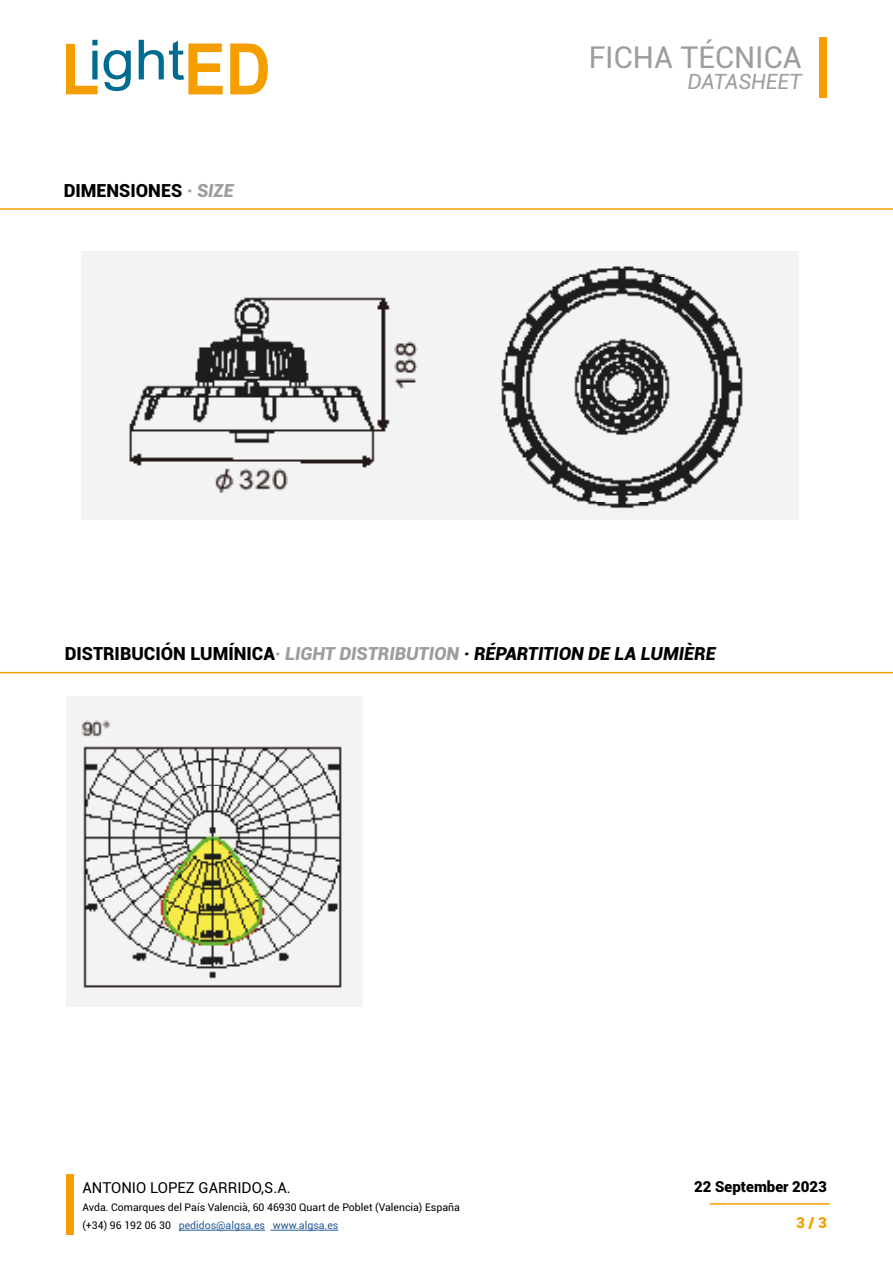
<style>
.page{position:relative;width:893px;height:1263px;background:#fff}
.page>*{position:absolute;margin:0;border:0;box-sizing:border-box;transform-origin:0 0}
.t1{font:30px "Roboto";color:#9d9d9c}
.t2{font:italic 21px "Roboto";color:#9d9d9c}
.t3{font:italic 900 18px "Roboto";color:#000}
.t4{font:900 18px "Roboto";color:#000}
.t5{font:15px "Roboto";color:#000}
.t6{font:900 15px "Roboto";color:#000}
.t7{font:900 15px "Roboto";color:#f59e00}
.t8{font:10.5px/18px "Roboto";color:#000}
.s1{font-style:italic;color:#9d9d9c}
.s2{font-style:normal}
.s3{color:#9d9d9c}
.s4{color:#275b9b}
</style>
<div class="page">
<svg style="left:66px;top:40px;width:32px;height:54px"></svg>
<svg style="left:104px;top:50px;width:27px;height:41px"></svg>
<svg style="left:139px;top:40px;width:84px;height:54px"></svg>
<svg style="left:230px;top:44px;width:38px;height:50px"></svg>
<hr style="left:179px;top:1230px;width:86px;height:1px;background:#275b9b">
<hr style="left:270px;top:1230px;width:68px;height:1px;background:#275b9b">
<div style="left:819px;top:37px;width:8px;height:60px;background:#f59e00"></div>
<div style="left:66px;top:1175px;width:8px;height:60px;background:#f59e00"></div>
<hr style="left:710px;top:1203px;width:119px;height:2px;background:#f59e00">
<hr style="left:0;top:672px;width:893px;height:1px;background:#f59e00">
<img style="left:67px;top:696px;width:295px;height:310px">
<hr style="left:0;top:208px;width:893px;height:2px;background:#f59e00">
<img style="left:82px;top:252px;width:356px;height:268px">
<img style="left:438px;top:252px;width:360px;height:268px">
<h3 class="t4" style="left:64px;top:177px;width:171px">DIMENSIONES <span class="s1">· SIZE</span></h3>
<h1 class="t1" style="left:589px;top:36px;width:214px">FICHA TÉCNICA</h1>
<h2 class="t2" style="left:687px;top:67px;width:116px">DATASHEET</h2>
<h3 class="t3" style="left:65px;top:641px;width:652px"><span class="s2">DISTRIBUCIÓN LUMÍNICA</span><span class="s3">· LIGHT DISTRIBUTION</span> · RÉPARTITION DE LA LUMIÈRE</h3>
<h3 class="t5" style="left:82px;top:1177px;width:210px">ANTONIO LOPEZ GARRIDO,S.A.</h3>
<p class="t8" style="left:82px;top:1198px;width:379px">Avda. Comarques del País Valencià, 60 46930 Quart de Poblet (Valencia) España (+34) 96 192 06 30 <span class="s4">pedidos@algsa.es www.algsa.es</span></p>
<h3 class="t6" style="left:694px;top:1176px;width:134px">22 September 2023</h3>
<h3 class="t7" style="left:796px;top:1212px;width:32px">3 / 3</h3>
</div>
